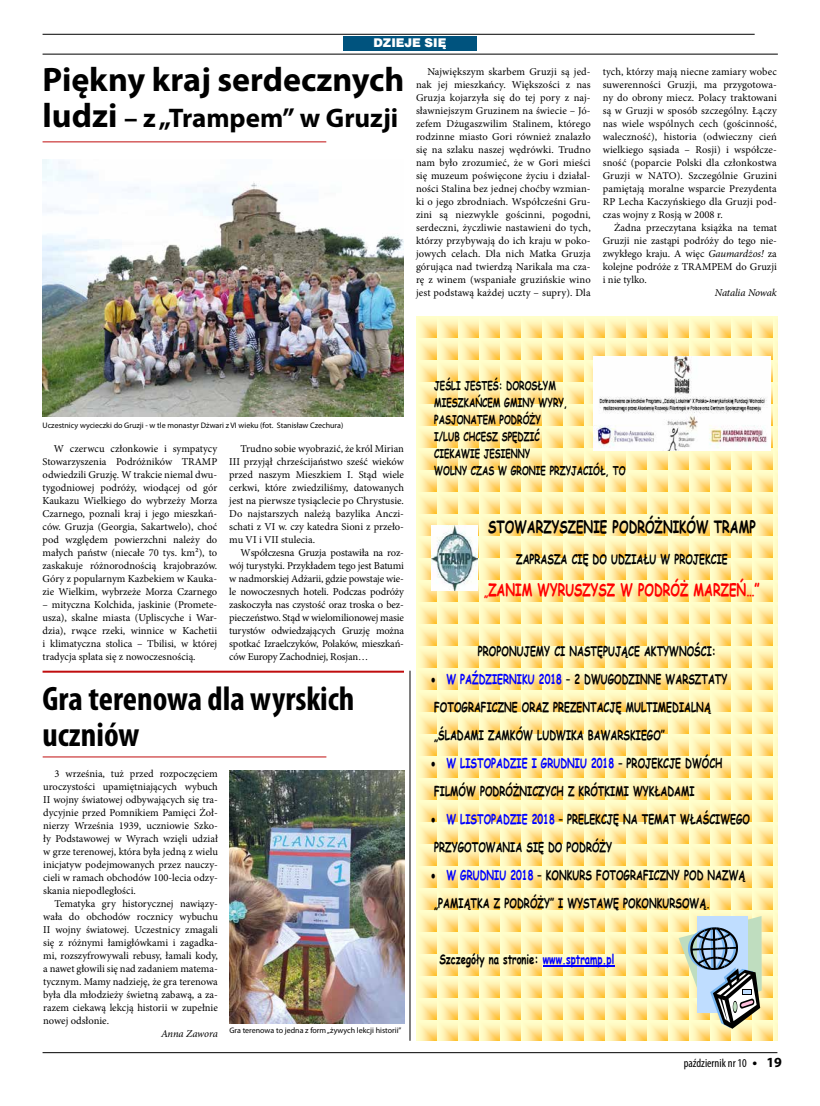
<style>
.page{position:relative;width:820px;height:1106px;background:#fff}
.page>*{position:absolute;margin:0;border:0;box-sizing:border-box;transform-origin:0 0}
.t1{font:700 condensed 34px/36px "Myriad Pro";color:#000}
.t2{font:700 34px "Myriad Pro";color:#000}
.t3{font:700 27px "Myriad Pro";color:#000}
.t4{font:700 17px "Comic Sans MS";color:#000;scale:.7 1}
.t5{font:700 17px "Comic Sans MS";color:#f00;scale:.7 1}
.t6{font:700 13.4px/28px "Comic Sans MS";color:#000;scale:.7 1}
.t7{font:700 12.2px/17px "Comic Sans MS";color:#000;scale:.7 1}
.t8{font:condensed 12px "Myriad Pro";color:#000}
.t9{font:12px "Switzer EFN Black";color:#fff}
.t10{font:10.5px/13px "Minion Pro";color:#000;text-align:justify}
.t11{font:italic 10.5px "Minion Pro";letter-spacing:-.01em;color:#000}
.t12{font:8px "Myriad Pro";color:#000}
.s1{font-size:34px}
.s2{font-style:italic}
.s3{font-size:13.4px}
.s4{color:#00f}
.s5{font-weight:700;font-stretch:normal;font-size:14px}
</style>
<div class="page">
<hr style="left:43px;top:1052px;width:734px;height:1px;background:#000">
<img style="left:43px;top:159px;width:361px;height:257px">
<hr style="left:43px;top:34px;width:711px;height:1px;background:#000">
<div style="left:343px;top:36px;width:133px;height:15px;background:#00537e"></div>
<hr style="left:43px;top:54px;width:734px;height:1px;background:#000">
<hr style="left:43px;top:141px;width:283px;height:1px;background:#c00d0e">
<svg style="left:416px;top:316px;width:361px;height:724px"></svg>
<svg style="left:678px;top:916px;width:83px;height:112px"></svg>
<hr style="left:542px;top:965px;width:72px;height:1px;background:#00f">
<img style="left:593px;top:356px;width:176px;height:95px">
<img style="left:431px;top:526px;width:46px;height:65px">
<hr style="left:43px;top:670px;width:361px;height:2px;background:#c00d0e">
<hr style="left:409px;top:670px;width:1px;height:370px;background:#000">
<hr style="left:43px;top:756px;width:283px;height:1px;background:#c00d0e">
<img style="left:229px;top:770px;width:175px;height:253px">
<p class="t9" style="left:373px;top:36px;width:74px">DZIEJE SIĘ</p>
<h1 class="t2" style="left:43px;top:57px;width:363px">Piękny kraj serdecznych</h1>
<h2 class="t3" style="left:43px;top:100px;width:357px"><span class="s1">ludzi</span> – z „Trampem” w Gruzji</h2>
<p class="t10" style="left:416px;top:65px;width:176px;text-indent:11px">Największym skarbem Gruzji są jed&shy;nak jej mieszkańcy. Większości z nas Gruzja kojarzyła się do tej pory z naj&shy;sławniejszym Gruzinem na świecie – Jó&shy;zefem Dżugaszwilim Stalinem, którego rodzinne miasto Gori również znalazło się na szlaku naszej wędrówki. Trudno nam było zrozumieć, że w Gori mieści się muzeum poświęcone życiu i działal&shy;ności Stalina bez jednej choćby wzmian&shy;ki o jego zbrodniach. Współcześni Gru&shy;zini są niezwykle gościnni, pogodni, serdeczni, życzliwie nastawieni do tych, którzy przybywają do ich kraju w poko&shy;jowych celach. Dla nich Matka Gruzja górująca nad twierdzą Narikala ma cza&shy;rę z winem (wspaniałe gruzińskie wino jest podstawą każdej uczty – supry). Dla</p>
<p class="t10" style="left:602px;top:65px;width:176px">tych, którzy mają niecne zamiary wobec suwerenności Gruzji, ma przygotowa&shy;ny do obrony miecz. Polacy traktowani są w Gruzji w sposób szczególny. Łączy nas wiele wspólnych cech (gościnność, waleczność), historia (odwieczny cień wielkiego sąsiada – Rosji) i współcze&shy;sność (poparcie Polski dla członkostwa Gruzji w NATO). Szczególnie Gruzini pamiętają moralne wsparcie Prezydenta RP Lecha Kaczyńskiego dla Gruzji pod&shy;czas wojny z Rosją w 2008 r.</p>
<p class="t10" style="left:602px;top:221px;width:176px;text-indent:11px">Żadna przeczytana książka na temat Gruzji nie zastąpi podróży do tego nie&shy;zwykłego kraju. A więc <span class="s2">Gaumardżos!</span> za kolejne podróże z TRAMPEM do Gruzji i nie tylko.</p>
<p class="t11" style="left:714px;top:285px;width:63px">Natalia Nowak</p>
<p class="t12" style="left:43px;top:420px;width:302px">Uczestnicy wycieczki do Gruzji - w tle monastyr Dżwari z VI wieku (fot. Stanisław Czechura)</p>
<p class="t10" style="left:43px;top:442px;width:176px;text-indent:11px">W czerwcu członkowie i sympatycy Stowarzyszenia Podróżników TRAMP odwiedzili Gruzję. W trakcie niemal dwu&shy;tygodniowej podróży, wiodącej od gór Kaukazu Wielkiego do wybrzeży Morza Czarnego, poznali kraj i jego mieszkań&shy;ców. Gruzja (Georgia, Sakartwelo), choć pod względem powierzchni należy do małych państw (niecałe 70 tys. km²), to zaskakuje różnorodnością krajobrazów.<br>Góry z popularnym Kazbekiem w Kauka&shy;zie Wielkim, wybrzeże Morza Czarnego</p>
<p class="t10" style="left:43px;top:598px;width:176px">– mityczna Kolchida, jaskinie (Promete&shy;usza), skalne miasta (Upliscyche i War&shy;dzia), rwące rzeki, winnice w Kachetii i klimatyczna stolica – Tbilisi, w której tradycja splata się z nowoczesnością.</p>
<p class="t10" style="left:229px;top:442px;width:176px;text-indent:11px">Trudno sobie wyobrazić, że król Mirian III przyjął chrześcijaństwo sześć wieków przed naszym Mieszkiem I. Stąd wiele cerkwi, które zwiedziliśmy, datowanych jest na pierwsze tysiąclecie po Chrystusie.<br>Do najstarszych należą bazylika Anczi&shy;schati z VI w. czy katedra Sioni z przeło&shy;mu VI i VII stulecia.</p>
<p class="t10" style="left:229px;top:546px;width:176px;text-indent:11px">Współczesna Gruzja postawiła na roz&shy;wój turystyki. Przykładem tego jest Batumi w nadmorskiej Adżarii, gdzie powstaje wie&shy;le nowoczesnych hoteli. Podczas podróży zaskoczyła nas czystość oraz troska o bez&shy;pieczeństwo. Stąd w wielomilionowej masie turystów odwiedzających Gruzję można spotkać Izraelczyków, Polaków, mieszkań&shy;ców Europy Zachodniej, Rosjan…</p>
<h1 class="t1" style="left:43px;top:680px;width:313px">Gra terenowa dla wyrskich uczniów</h1>
<p class="t10" style="left:43px;top:767px;width:176px;text-indent:11px">3 września, tuż przed rozpoczęciem uroczystości upamiętniających wybuch II wojny światowej odbywających się tra&shy;dycyjnie przed Pomnikiem Pamięci Żoł&shy;nierzy Września 1939, uczniowie Szko&shy;ły Podstawowej w Wyrach wzięli udział w grze terenowej, która była jedną z wielu inicjatyw podejmowanych przez nauczy&shy;cieli w ramach obchodów 100-lecia odzy&shy;skania niepodległości.</p>
<p class="t10" style="left:43px;top:897px;width:176px;text-indent:11px">Tematyka gry historycznej nawiązy&shy;wała do obchodów rocznicy wybuchu II wojny światowej. Uczestnicy zmagali się z różnymi łamigłówkami i zagadka&shy;mi, rozszyfrowywali rebusy, łamali kody, a nawet głowili się nad zadaniem matema&shy;tycznym. Mamy nadzieję, że gra terenowa była dla młodzieży świetną zabawą, a za&shy;razem ciekawą lekcją historii w zupełnie nowej odsłonie.</p>
<p class="t11" style="left:161px;top:1026px;width:58px">Anna Zawora</p>
<p class="t12" style="left:229px;top:1025px;width:173px">Gra terenowa to jedna z form „żywych lekcji historii”</p>
<p class="t7" style="left:434px;top:376px;width:275px">JEŚLI JESTEŚ: DOROSŁYM<br>MIESZKAŃCEM GMINY WYRY,<br>PASJONATEM PODRÓŻY<br>I/LUB CHCESZ SPĘDZIĆ<br>CIEKAWIE JESIENNY<br>WOLNY CZAS W GRONIE PRZYJACIÓŁ, TO</p>
<h3 class="t4" style="left:488px;top:514px;width:383px">STOWARZYSZENIE PODRÓŻNIKÓW TRAMP</h3>
<p class="t6" style="left:516px;top:545px;width:304px">ZAPRASZA CIĘ DO UDZIAŁU W PROJEKCIE</p>
<h3 class="t5" style="left:484px;top:577px;width:395px"><span class="s3">„</span>ZANIM WYRUSZYSZ W PODRÓŻ MARZEŃ…”</h3>
<p class="t6" style="left:477px;top:636px;width:341px">PROPONUJEMY CI NASTĘPUJĄCE AKTYWNOŚCI:</p>
<p class="t6" style="left:431px;top:664px;width:424px">• <span class="s4">W PAŹDZIERNIKU 2018</span> – 2 DWUGODZINNE WARSZTATY<br>FOTOGRAFICZNE ORAZ PREZENTACJĘ MULTIMEDIALNĄ „ŚLADAMI ZAMKÓW LUDWIKA BAWARSKIEGO”</p>
<p class="t6" style="left:431px;top:748px;width:417px">• <span class="s4">W LISTOPADZIE I GRUDNIU 2018</span> – PROJEKCJE DWÓCH<br>FILMÓW PODRÓŻNICZYCH Z KRÓTKIMI WYKŁADAMI</p>
<p class="t6" style="left:431px;top:804px;width:457px">• <span class="s4">W LISTOPADZIE 2018</span> – PRELEKCJĘ NA TEMAT WŁAŚCIWEGO<br>PRZYGOTOWANIA SIĘ DO PODRÓŻY</p>
<p class="t6" style="left:431px;top:860px;width:450px">• <span class="s4">W GRUDNIU 2018</span> – KONKURS FOTOGRAFICZNY POD NAZWĄ „PAMIĄTKA Z PODRÓŻY” I WYSTAWĘ POKONKURSOWĄ.</p>
<p class="t6" style="left:439px;top:944px;width:251px">Szczegóły na stronie: <span class="s4">www.sptramp.pl</span></p>
<p class="t8" style="left:683px;top:1055px;width:100px">październik nr 10 <span class="s5">• 19</span></p>
</div>
